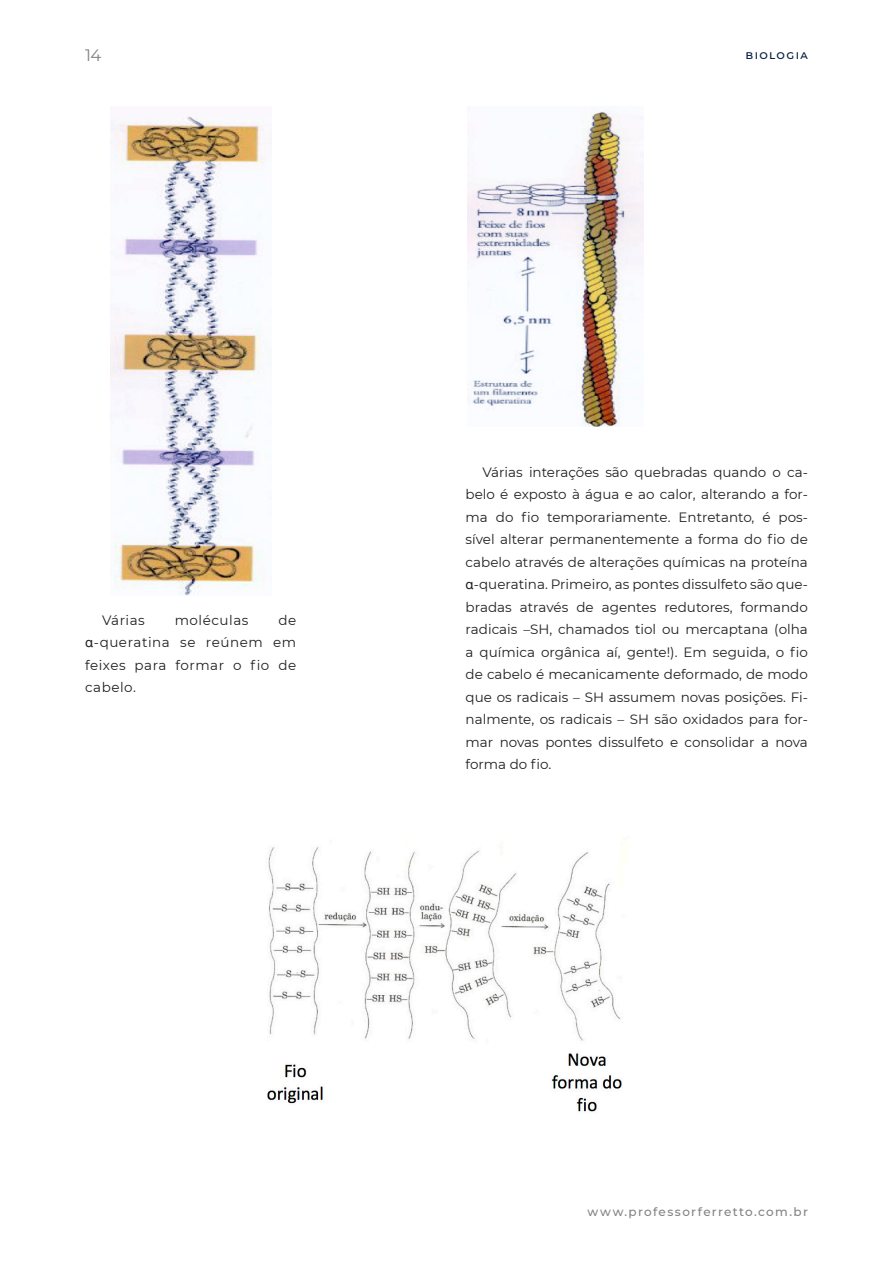
<style>
.page{position:relative;width:893px;height:1263px;background:#fff}
.page>*{position:absolute;margin:0;border:0;box-sizing:border-box;transform-origin:0 0}
.t1{font:16.5px "Montserrat";color:#808285}
.t2{font:13.5px/22.5px "Montserrat";letter-spacing:.03em;color:#231f20;text-align:justify}
.t3{font:500 12px "Montserrat";letter-spacing:.11em;color:#808285}
.t4{font:500 12px "Montserrat";letter-spacing:.11em;color:#061f3f}
.s1{font-family:"Helvetica"}
</style>
<div class="page">
<img style="left:110px;top:116px;width:155px;height:479px">
<img style="left:467px;top:108px;width:176px;height:319px">
<img style="left:267px;top:847px;width:355px;height:265px">
<p class="t1" style="left:85px;top:44px;width:18px">14</p>
<p class="t4" style="left:746px;top:46px;width:64px">biologia</p>
<p class="t2" style="left:85px;top:608px;width:213px;text-indent:193px">de <span class="s1">α</span>-queratina se reúnem em feixes para formar o fio de cabelo.</p>
<p class="t2" style="left:102px;top:608px;width:44px">Várias</p>
<p class="t2" style="left:175px;top:608px;width:75px">moléculas</p>
<p class="t2" style="left:466px;top:460px;width:344px;text-indent:17px">Várias interações são quebradas quando o ca&shy;belo é exposto à água e ao calor, alterando a for&shy;ma do fio temporariamente. Entretanto, é pos&shy;sível alterar permanentemente a forma do fio de cabelo através de alterações químicas na proteína <span class="s1">α</span>-queratina. Primeiro, as pontes dissulfeto são que&shy;bradas através de agentes redutores, formando radicais –SH, chamados tiol ou mercaptana (olha a química orgânica aí, gente!). Em seguida, o fio de cabelo é mecanicamente deformado, de modo que os radicais – SH assumem novas posições. Fi&shy;nalmente, os radicais – SH são oxidados para for&shy;mar novas pontes dissulfeto e consolidar a nova forma do fio.</p>
<p class="t3" style="left:588px;top:1203px;width:222px">www.professorferretto.com.br</p>
</div>
